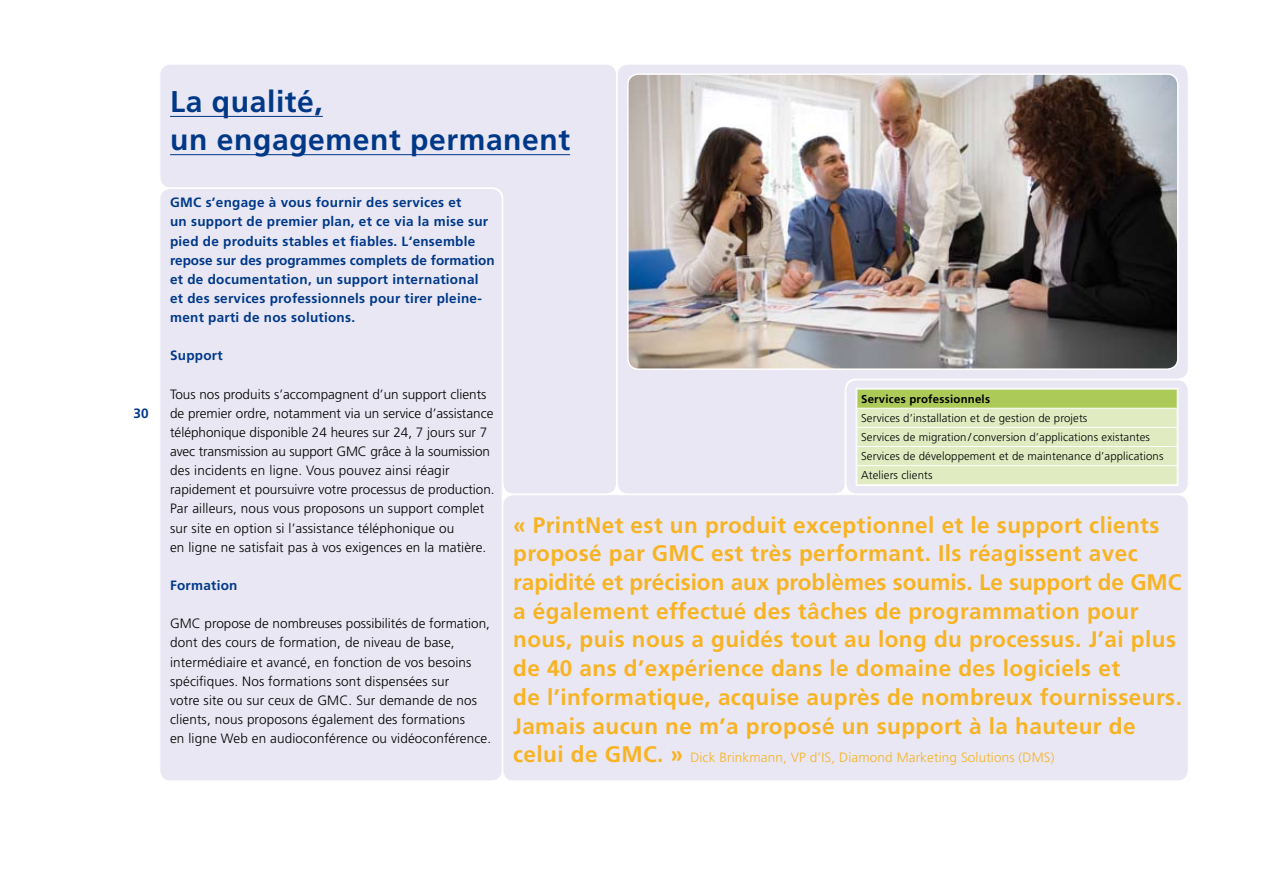
<style>
.page{position:relative;width:1263px;height:893px;background:#fff}
.page>*{position:absolute;margin:0;border:0;box-sizing:border-box;transform-origin:0 0}
.t1{font:700 30px/38.2px "Frutiger";letter-spacing:.02em;color:#003888}
.t2{font:700 22.5px/28.7px "Frutiger";letter-spacing:.02em;color:#f8b323}
.t3{font:300 13.5px/19.2px "Frutiger";letter-spacing:.01em;color:#000}
.t4{font:700 13.5px/19.2px "Frutiger";letter-spacing:.02em;color:#003888}
.t5{font:300 13.5px "Frutiger";letter-spacing:.01em;color:#f8b323}
.t6{font:300 11.4px/19.2px "Frutiger";letter-spacing:.01em;color:#000}
.t7{font:700 11.4px "Frutiger";letter-spacing:.02em;color:#000}
.s1{font-weight:700;font-size:22.5px}
</style>
<div class="page">
<div style="left:503px;top:495px;width:685px;height:286px;background:#e8e7f3;border-radius:11px"></div>
<div style="left:618px;top:65px;width:570px;height:429px;background:#e8e7f3"></div>
<div style="left:160px;top:65px;width:456px;height:429px;background:#e8e7f3"></div>
<div style="left:160px;top:189px;width:342px;height:592px;background:#e8e7f3;border-radius:11px"></div>
<div style="left:846px;top:380px;width:342px;height:114px;background:#e8e7f3;border-radius:11px"></div>
<div style="left:845px;top:379px;width:343px;height:115px;border:1px solid #fff;border-radius:11px"></div>
<svg style="left:858px;top:390px;width:318px;height:94px;background:#d6e5ae"></svg>
<hr style="left:856px;top:427px;width:321px;height:1px;background:#fff">
<hr style="left:856px;top:446px;width:321px;height:1px;background:#fff">
<div style="left:856px;top:388px;width:322px;height:98px;border:1px solid #fff"></div>
<img style="left:628px;top:74px;width:550px;height:295px;border-radius:11px">
<div style="left:627px;top:73px;width:551px;height:297px;border:2px solid #fff;border-radius:11px"></div>
<hr style="left:170px;top:116px;width:153px;height:1px;background:#003888">
<hr style="left:170px;top:154px;width:400px;height:1px;background:#003888">
<p class="t4" style="left:134px;top:403px;width:17px">30</p>
<h1 class="t1" style="left:170px;top:82px;width:401px">La qualité,<br>un engagement permanent</h1>
<p class="t4" style="left:170px;top:193px;width:326px">GMC s’engage à vous fournir des services et<br>un support de premier plan, et ce via la mise sur pied de produits stables et fiables. L‘ensemble repose sur des programmes complets de formation et de documentation, un support international et des services professionnels pour tirer pleine&shy;ment parti de nos solutions.</p>
<p class="t4" style="left:170px;top:346px;width:54px">Support</p>
<p class="t3" style="left:170px;top:384px;width:326px">Tous nos produits s’accompagnent d’un support clients de premier ordre, notamment via un service d’assistance téléphonique disponible 24 heures sur 24, 7 jours sur 7 avec transmission au support GMC grâce à la soumission des incidents en ligne. Vous pouvez ainsi réagir rapidement et poursuivre votre processus de production.<br>Par ailleurs, nous vous proposons un support complet sur site en option si l’assistance téléphonique ou<br>en ligne ne satisfait pas à vos exigences en la matière.</p>
<p class="t4" style="left:170px;top:576px;width:69px">Formation</p>
<p class="t3" style="left:170px;top:614px;width:323px">GMC propose de nombreuses possibilités de formation, dont des cours de formation, de niveau de base, intermédiaire et avancé, en fonction de vos besoins spécifiques. Nos formations sont dispensées sur<br>votre site ou sur ceux de GMC. Sur demande de nos clients, nous proposons également des formations<br>en ligne Web en audioconférence ou vidéoconférence.</p>
<p class="t7" style="left:861px;top:392px;width:130px">Services professionnels</p>
<p class="t6" style="left:861px;top:408px;width:304px">Services d’installation et de gestion de projets<br>Services de migration / conversion d’applications existantes Services de développement et de maintenance d’applications Ateliers clients</p>
<p class="t2" style="left:513px;top:510px;width:670px">« PrintNet est un produit exceptionnel et le support clients proposé par GMC est très performant. Ils réagissent avec rapidité et précision aux problèmes soumis. Le support de GMC a également effectué des tâches de programmation pour nous, puis nous a guidés tout au long du processus. J’ai plus de 40 ans d’expérience dans le domaine des logiciels et<br>de l’informatique, acquise auprès de nombreux fournisseurs.<br>Jamais aucun ne m’a proposé un support à la hauteur de</p>
<p class="t5" style="left:513px;top:750px;width:543px"><span class="s1">celui de GMC. »</span> Dick Brinkmann, VP d’IS, Diamond Marketing Solutions (DMS)</p>
</div>
